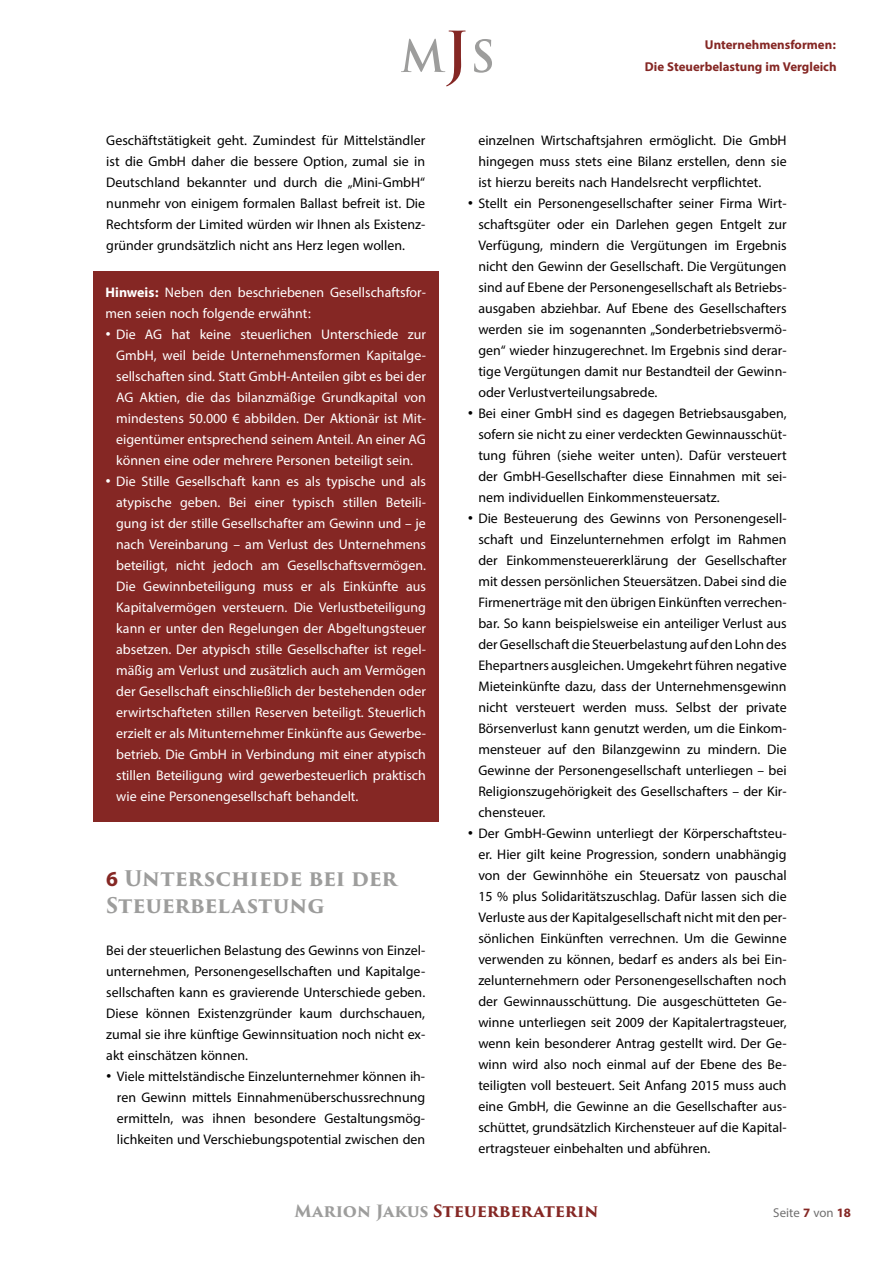
<style>
.page{position:relative;width:893px;height:1263px;background:#fff}
.page>*{position:absolute;margin:0;border:0;box-sizing:border-box;transform-origin:0 0}
.t1{font:700 21px/27px "Trajan Pro 3";letter-spacing:-.01em;color:#9d9d9c}
.t2{font:19.5px/21px "Myriad Arabic";color:#000;text-align:justify}
.t3{font:19.5px/21px "Myriad Arabic";color:#fff}
.t4{font:700 18px/21.6px "Myriad Arabic";color:#852724;text-align:right}
.t5{font:18px "Myriad Arabic";color:#706f6f}
.t6{font:700 16.5px "Trajan Pro 3";letter-spacing:-.01em;color:#852724}
.s1{font-weight:700}
.s2{font-family:"Neutra Text"}
.s3{font-family:"Myriad Arabic";font-size:30px;color:#852724}
.s4{color:#9d9d9c}
.s5{font-weight:700;color:#852724}
</style>
<div class="page">
<svg style="left:401px;top:31px;width:65px;height:55px"></svg>
<svg style="left:474px;top:39px;width:18px;height:34px"></svg>
<div style="left:93px;top:271px;width:346px;height:550px;background:#852724"></div>
<p class="t2" style="left:106px;top:130px;width:320px">Geschäftstätigkeit geht. Zumindest für Mittelständler ist die GmbH daher die bessere Option, zumal sie in Deutschland bekannter und durch die „Mini-GmbH“ nunmehr von einigem formalen Ballast befreit ist. Die Rechtsform der Limited würden wir Ihnen als Existenz&shy;gründer grundsätzlich nicht ans Herz legen wollen.</p>
<p class="t3" style="left:106px;top:282px;width:322px"><span class="s1">Hinweis:</span> Neben den beschriebenen Gesellschaftsfor&shy;men seien noch folgende erwähnt:</p>
<p class="t3" style="left:106px;top:324px;width:322px;text-align:center"><span class="s2">•</span> Die AG hat keine steuerlichen Unterschiede zur GmbH, weil beide Unternehmensformen Kapitalge&shy;sellschaften sind. Statt GmbH-Anteilen gibt es bei der AG Aktien, die das bilanzmäßige Grundkapital von mindestens 50.000 € abbilden. Der Aktionär ist Mit&shy;eigentümer entsprechend seinem Anteil. An einer AG können eine oder mehrere Personen beteiligt sein.</p>
<p class="t3" style="left:116px;top:471px;width:311px;text-align:justify;text-indent:-11px"><span class="s2">•</span> Die Stille Gesellschaft kann es als typische und als atypische geben. Bei einer typisch stillen Beteili&shy;gung ist der stille Gesellschafter am Gewinn und – je nach Vereinbarung – am Verlust des Unternehmens beteiligt, nicht jedoch am Gesellschaftsvermögen.<br>Die Gewinnbeteiligung muss er als Einkünfte aus Kapitalvermögen versteuern. Die Verlustbeteiligung kann er unter den Regelungen der Abgeltungsteuer absetzen. Der atypisch stille Gesellschafter ist regel&shy;mäßig am Verlust und zusätzlich auch am Vermögen der Gesellschaft einschließlich der bestehenden oder erwirtschafteten stillen Reserven beteiligt. Steuerlich erzielt er als Mitunternehmer Einkünfte aus Gewerbe&shy;betrieb. Die GmbH in Verbindung mit einer atypisch stillen Beteiligung wird gewerbesteuerlich praktisch wie eine Personengesellschaft behandelt.</p>
<p class="t1" style="left:106px;top:865px;width:292px"><span class="s3">6</span> Unterschiede bei der<br>Steuerbelastung</p>
<p class="t2" style="left:106px;top:940px;width:320px">Bei der steuerlichen Belastung des Gewinns von Einzel&shy;unternehmen, Personengesellschaften und Kapitalge&shy;sellschaften kann es gravierende Unterschiede geben.<br>Diese können Existenzgründer kaum durchschauen, zumal sie ihre künftige Gewinnsituation noch nicht ex&shy;akt einschätzen können.</p>
<p class="t2" style="left:106px;top:1066px;width:320px;text-align:center"><span class="s2">•</span> Viele mittelständische Einzelunternehmer können ih&shy;ren Gewinn mittels Einnahmenüberschussrechnung ermitteln, was ihnen besondere Gestaltungsmög&shy;lichkeiten und Verschiebungspotential zwischen den</p>
<p class="t4" style="left:645px;top:32px;width:193px">Unternehmensformen:<br>Die Steuerbelastung im Vergleich</p>
<p class="t2" style="left:478px;top:130px;width:310px">einzelnen Wirtschaftsjahren ermöglicht. Die GmbH hingegen muss stets eine Bilanz erstellen, denn sie ist hierzu bereits nach Handelsrecht verpflichtet.</p>
<p class="t2" style="left:478px;top:193px;width:310px;text-indent:-11px"><span class="s2">•</span> Stellt ein Personengesellschafter seiner Firma Wirt&shy;schaftsgüter oder ein Darlehen gegen Entgelt zur Verfügung, mindern die Vergütungen im Ergebnis nicht den Gewinn der Gesellschaft. Die Vergütungen sind auf Ebene der Personengesellschaft als Betriebs&shy;ausgaben abziehbar. Auf Ebene des Gesellschafters werden sie im sogenannten „Sonderbetriebsvermö&shy;gen“ wieder hinzugerechnet. Im Ergebnis sind derar&shy;tige Vergütungen damit nur Bestandteil der Gewinn&shy;oder Verlustverteilungsabrede.</p>
<p class="t2" style="left:478px;top:403px;width:310px;text-indent:-11px"><span class="s2">•</span> Bei einer GmbH sind es dagegen Betriebsausgaben, sofern sie nicht zu einer verdeckten Gewinnausschüt&shy;tung führen (siehe weiter unten). Dafür versteuert der GmbH-Gesellschafter diese Einnahmen mit sei&shy;nem individuellen Einkommensteuersatz.</p>
<p class="t2" style="left:478px;top:508px;width:310px;text-indent:-11px"><span class="s2">•</span> Die Besteuerung des Gewinns von Personengesell&shy;schaft und Einzelunternehmen erfolgt im Rahmen der Einkommensteuererklärung der Gesellschafter mit dessen persönlichen Steuersätzen. Dabei sind die Firmenerträge mit den übrigen Einkünften verrechen&shy;bar. So kann beispielsweise ein anteiliger Verlust aus der Gesellschaft die Steuerbelastung auf den Lohn des Ehepartners ausgleichen. Umgekehrt führen negative Mieteinkünfte dazu, dass der Unternehmensgewinn nicht versteuert werden muss. Selbst der private Börsenverlust kann genutzt werden, um die Einkom&shy;mensteuer auf den Bilanzgewinn zu mindern. Die Gewinne der Personengesellschaft unterliegen – bei Religionszugehörigkeit des Gesellschafters – der Kir&shy;chensteuer.</p>
<p class="t2" style="left:478px;top:823px;width:310px;text-indent:-11px"><span class="s2">•</span> Der GmbH-Gewinn unterliegt der Körperschaftsteu&shy;er. Hier gilt keine Progression, sondern unabhängig von der Gewinnhöhe ein Steuersatz von pauschal 15 % plus Solidaritätszuschlag. Dafür lassen sich die Verluste aus der Kapitalgesellschaft nicht mit den per&shy;sönlichen Einkünften verrechnen. Um die Gewinne verwenden zu können, bedarf es anders als bei Ein&shy;zelunternehmern oder Personengesellschaften noch der Gewinnausschüttung. Die ausgeschütteten Ge&shy;winne unterliegen seit 2009 der Kapitalertragsteuer, wenn kein besonderer Antrag gestellt wird. Der Ge&shy;winn wird also noch einmal auf der Ebene des Be&shy;teiligten voll besteuert. Seit Anfang 2015 muss auch eine GmbH, die Gewinne an die Gesellschafter aus&shy;schüttet, grundsätzlich Kirchensteuer auf die Kapital&shy;ertragsteuer einbehalten und abführen.</p>
<p class="t6" style="left:295px;top:1199px;width:305px"><span class="s4">Marion Jakus</span> Steuerberaterin</p>
<p class="t5" style="left:773px;top:1201px;width:79px">Seite <span class="s5">7</span> von <span class="s5">18</span></p>
</div>
